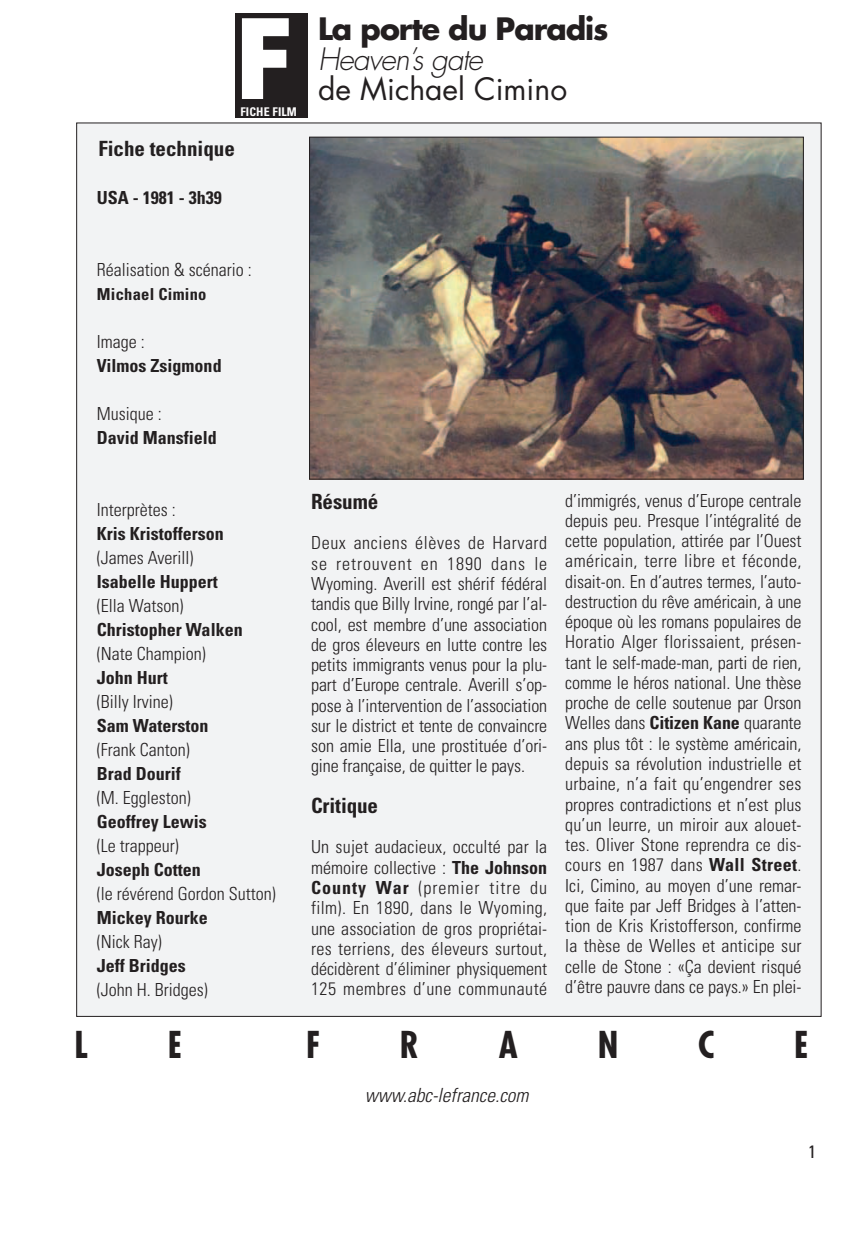
<style>
.page{position:relative;width:851px;height:1234px;background:#fff}
.page>*{position:absolute;margin:0;border:0;box-sizing:border-box;transform-origin:0 0}
.t1{font:700 108px "Futura";color:#fff}
.t2{font:700 condensed 36px "Futura";color:#231f20}
.t3{font:700 30px "Futura";letter-spacing:-.035em;color:#231f20}
.t4{font:30px "Futura";color:#231f20}
.t5{font:italic 300 30px "Futura";letter-spacing:-.035em;color:#231f20}
.t6{font:700 condensed 21px "Univers";color:#231f20}
.t7{font:italic 300 condensed 19.5px "Univers";color:#231f20}
.t8{font:300 condensed 18px/20.2px "Univers";color:#231f20;text-align:justify}
.t9{font:700 condensed 18px "Univers";color:#231f20}
.t10{font:condensed 18px "Univers";color:#231f20}
.t11{font:700 condensed 16.5px "Univers";letter-spacing:.015em;color:#231f20}
.t12{font:700 condensed 12px "Univers";letter-spacing:.01em;color:#fefdfd}
.s1{font-weight:700}
</style>
<div class="page">
<div style="left:77px;top:123px;width:744px;height:893px;background:#f2f3f4"></div>
<div style="left:235px;top:14px;width:72px;height:103px;background:#231f20"></div>
<img style="left:311px;top:139px;width:490px;height:338px">
<h1 class="t1" style="left:235px;top:10px;width:60px">F</h1>
<p class="t12" style="left:240px;top:107px;width:58px">FICHE FILM</p>
<p class="t6" style="left:98px;top:140px;width:138px">Fiche technique</p>
<p class="t9" style="left:97px;top:191px;width:126px">USA - 1981 - 3h39</p>
<h3 class="t3" style="left:318px;top:15px;width:292px">La porte du Paradis</h3>
<h3 class="t5" style="left:318px;top:46px;width:166px">Heaven’s gate</h3>
<h3 class="t4" style="left:318px;top:75px;width:250px">de Michael Cimino</h3>
<p class="t8" style="left:97px;top:261px;width:156px">Réalisation &amp; scénario :</p>
<p class="t11" style="left:97px;top:288px;width:111px">Michael Cimino</p>
<p class="t8" style="left:97px;top:333px;width:49px">Image :</p>
<p class="t9" style="left:97px;top:359px;width:126px">Vilmos Zsigmond</p>
<p class="t8" style="left:97px;top:405px;width:66px">Musique :</p>
<p class="t9" style="left:97px;top:431px;width:121px">David Mansfield</p>
<p class="t8" style="left:97px;top:501px;width:80px">Interprètes :</p>
<p class="t9" style="left:97px;top:527px;width:128px">Kris Kristofferson</p>
<p class="t8" style="left:97px;top:549px;width:98px">(James Averill)</p>
<p class="t9" style="left:97px;top:575px;width:122px">Isabelle Huppert</p>
<p class="t8" style="left:97px;top:597px;width:88px">(Ella Watson)</p>
<p class="t9" style="left:97px;top:623px;width:147px">Christopher Walken</p>
<p class="t8" style="left:97px;top:645px;width:110px">(Nate Champion)</p>
<p class="t9" style="left:97px;top:671px;width:72px">John Hurt</p>
<p class="t8" style="left:97px;top:693px;width:77px">(Billy Irvine)</p>
<p class="t9" style="left:97px;top:719px;width:113px">Sam Waterston</p>
<p class="t8" style="left:97px;top:741px;width:94px">(Frank Canton)</p>
<p class="t9" style="left:97px;top:767px;width:85px">Brad Dourif</p>
<p class="t8" style="left:97px;top:789px;width:95px">(M. Eggleston)</p>
<p class="t9" style="left:97px;top:815px;width:111px">Geoffrey Lewis</p>
<p class="t8" style="left:97px;top:837px;width:83px">(Le trappeur)</p>
<p class="t9" style="left:97px;top:863px;width:106px">Joseph Cotten</p>
<p class="t8" style="left:97px;top:885px;width:180px">(le révérend Gordon Sutton)</p>
<p class="t9" style="left:97px;top:911px;width:112px">Mickey Rourke</p>
<p class="t8" style="left:97px;top:933px;width:66px">(Nick Ray)</p>
<p class="t9" style="left:97px;top:959px;width:90px">Jeff Bridges</p>
<p class="t8" style="left:97px;top:981px;width:112px">(John H. Bridges)</p>
<p class="t6" style="left:311px;top:493px;width:69px">Résumé</p>
<p class="t8" style="left:311px;top:534px;width:238px">Deux anciens élèves de Harvard se retrouvent en 1890 dans le Wyoming. Averill est shérif fédéral tandis que Billy Irvine, rongé par l’al&shy;cool, est membre d’une association de gros éleveurs en lutte contre les petits immigrants venus pour la plu&shy;part d’Europe centrale. Averill s’op&shy;pose à l’intervention de l’association sur le district et tente de convaincre son amie Ella, une prostituée d’ori&shy;gine française, de quitter le pays.</p>
<p class="t6" style="left:311px;top:797px;width:68px">Critique</p>
<p class="t8" style="left:311px;top:838px;width:238px">Un sujet audacieux, occulté par la mémoire collective : <span class="s1">The Johnson County War</span> (premier titre du film). En 1890, dans le Wyoming, une association de gros propriétai&shy;res terriens, des éleveurs surtout, décidèrent d’éliminer physiquement 125 membres d’une communauté</p>
<p class="t8" style="left:565px;top:491px;width:238px">d’immigrés, venus d’Europe centrale depuis peu. Presque l’intégralité de cette population, attirée par l’Ouest américain, terre libre et féconde, disait-on. En d’autres termes, l’auto&shy;destruction du rêve américain, à une époque où les romans populaires de Horatio Alger florissaient, présen&shy;tant le self-made-man, parti de rien, comme le héros national. Une thèse proche de celle soutenue par Orson Welles dans <span class="s1">Citizen Kane</span> quarante ans plus tôt : le système américain, depuis sa révolution industrielle et urbaine, n’a fait qu’engendrer ses propres contradictions et n’est plus qu’un leurre, un miroir aux alouet&shy;tes. Oliver Stone reprendra ce dis&shy;cours en 1987 dans <span class="s1">Wall Street</span>.<br>Ici, Cimino, au moyen d’une remar&shy;que faite par Jeff Bridges à l’atten&shy;tion de Kris Kristofferson, confirme la thèse de Welles et anticipe sur celle de Stone : «Ça devient risqué d’être pauvre dans ce pays.» En plei-</p>
<h2 class="t2" style="left:74px;top:1028px;width:15px">L</h2>
<h2 class="t2" style="left:168px;top:1028px;width:16px">E</h2>
<h2 class="t2" style="left:306px;top:1028px;width:16px">F</h2>
<h2 class="t2" style="left:400px;top:1028px;width:21px">R</h2>
<h2 class="t2" style="left:499px;top:1028px;width:21px">A</h2>
<h2 class="t2" style="left:597px;top:1028px;width:22px">N</h2>
<h2 class="t2" style="left:698px;top:1028px;width:18px">C</h2>
<h2 class="t2" style="left:794px;top:1028px;width:16px">E</h2>
<p class="t7" style="left:365px;top:1087px;width:165px">www.abc-lefrance.com</p>
<p class="t10" style="left:808px;top:1144px;width:9px">1</p>
</div>
